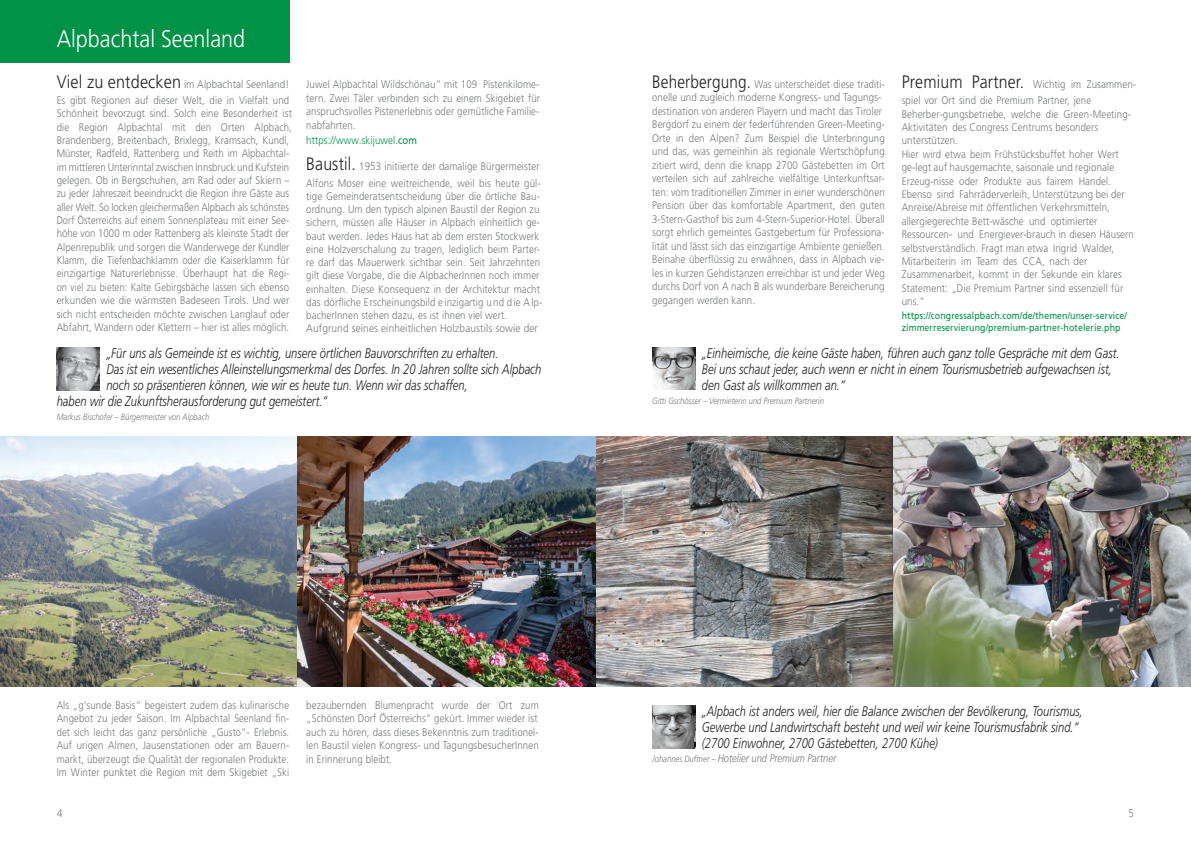
<style>
.page{position:relative;width:1191px;height:842px;background:#fff}
.page>*{position:absolute;margin:0;border:0;box-sizing:border-box;transform-origin:0 0}
.t1{font:300 24px "Frutiger";color:#fff;scale:.9 1}
.t2{font:italic 300 14px/16px "Frutiger";color:#231f20;scale:.8 1}
.t3{font:300 11px/13.3px "Frutiger";letter-spacing:.01em;color:#76787b;scale:.88 1}
.t4{font:300 11px/13.5px "Frutiger";letter-spacing:.01em;color:#76787b;scale:.85 1}
.t5{font:300 11px/16.2px "Frutiger";letter-spacing:.01em;color:#76787b;scale:.9 1}
.t6{font:italic 300 11px "Frutiger";color:#76787b;scale:.85 1}
.t7{font:300 11px "Frutiger";letter-spacing:.01em;color:#009247;scale:.88 1}
.t8{font:10px/12.2px "Frutiger Roman";letter-spacing:.01em;color:#009247;scale:.88 1}
.t9{font:italic 300 9px "Frutiger";color:#76787b;scale:.85 1}
.s1{font-size:18px;color:#231f20}
.s2{font-family:"Frutiger Roman";font-weight:400}
.s3{font-size:9px}
</style>
<div class="page">
<div style="left:0;top:0;width:289px;height:62px;background:#009247"></div>
<img style="left:0;top:437px;width:1191px;height:249px">
<img style="left:652px;top:347px;width:43px;height:43px">
<img style="left:57px;top:347px;width:43px;height:43px">
<img style="left:652px;top:705px;width:43px;height:43px">
<h1 class="t1" style="left:57px;top:25px;width:211px">Alpbachtal Seenland</h1>
<p class="t5" style="left:57px;top:76px;width:260px"><span class="s1">Viel zu entdecken</span> im Alpbachtal Seenland!<br>Es gibt Regionen auf dieser Welt, die in Vielfalt und</p>
<p class="t3" style="left:57px;top:107px;width:269px">Schönheit bevorzugt sind. Solch eine Besonderheit ist die Region Alpbachtal mit den Orten Alpbach, Brandenberg, Breitenbach, Brixlegg, Kramsach, Kundl, Münster, Radfeld, Rattenberg und Reith im Alpbachtal&shy;im mittleren Unterinntal zwischen Innsbruck und Kufstein gelegen. Ob in Bergschuhen, am Rad oder auf Skiern – zu jeder Jahreszeit beeindruckt die Region ihre Gäste aus aller Welt. So locken gleichermaßen Alpbach als schönstes Dorf Österreichs auf einem Sonnenplateau mit einer See&shy;höhe von 1000 m oder Rattenberg als kleinste Stadt der Alpenrepublik und sorgen die Wanderwege der Kundler Klamm, die Tiefenbachklamm oder die Kaiserklamm für einzigartige Naturerlebnisse. Überhaupt hat die Regi&shy;on viel zu bieten: Kalte Gebirgsbäche lassen sich ebenso erkunden wie die wärmsten Badeseen Tirols. Und wer sich nicht entscheiden möchte zwischen Langlauf oder Abfahrt, Wandern oder Klettern – hier ist alles möglich.</p>
<p class="t3" style="left:306px;top:77px;width:267px;line-height:13.9px;text-align:justify">Juwel Alpbachtal Wildschönau“ mit 109 Pistenkilome&shy;tern. Zwei Täler verbinden sich zu einem Skigebiet für anspruchsvolles Pistenerlebnis oder gemütliche Familie&shy;nabfahrten.</p>
<p class="t7" style="left:306px;top:134px;width:127px">https://www.skijuwel.<span class="s2">com</span></p>
<p class="t3" style="left:306px;top:159px;width:268px;line-height:16.2px"><span class="s1">Baustil.</span> 1953 initiierte der damalige Bürgermeister<br>Alfons Moser eine weitreichende, weil bis heute gül-</p>
<p class="t3" style="left:306px;top:189px;width:270px">tige Gemeinderatsentscheidung über die örtliche Bau&shy;ordnung. Um den typisch alpinen Baustil der Region zu sichern, müssen alle Häuser in Alpbach einheitlich ge&shy;baut werden. Jedes Haus hat ab dem ersten Stockwerk eine Holzverschalung zu tragen, lediglich beim Parter&shy;re darf das Mauerwerk sichtbar sein. Seit Jahrzehnten gilt diese Vorgabe, die die AlpbacherInnen noch immer einhalten. Diese Konsequenz in der Architektur macht das dörfliche Erscheinungsbild einzigartig und die Alp&shy;bacherInnen stehen dazu, es ist ihnen viel wert.<br>Aufgrund seines einheitlichen Holzbaustils sowie der</p>
<p class="t2" style="left:106px;top:345px;width:492px">„Für uns als Gemeinde ist es wichtig, unsere örtlichen Bauvorschriften zu erhalten.</p>
<p class="t2" style="left:106px;top:361px;width:545px">Das ist ein wesentliches Alleinstellungsmerkmal des Dorfes. In 20 Jahren sollte sich Alpbach</p>
<p class="t2" style="left:106px;top:377px;width:453px">noch so präsentieren können, wie wir es heute tun. Wenn wir das schaffen,</p>
<p class="t2" style="left:57px;top:393px;width:340px">haben wir die Zukunftsherausforderung gut gemeistert.“</p>
<p class="t9" style="left:57px;top:412px;width:181px">Markus Bischofer – Bürgermeister von Alpbach</p>
<p class="t4" style="left:652px;top:77px;width:275px"><span class="s1">Beherbergung.</span> Was unterscheidet diese traditi&shy;onelle und zugleich moderne Kongress- und Tagungs&shy;destination von anderen Playern und macht das Tiroler Bergdorf zu einem der federführenden Green-Meeting-Orte in den Alpen? Zum Beispiel die Unterbringung und das, was gemeinhin als regionale Wertschöpfung zitiert wird, denn die knapp 2700 Gästebetten im Ort verteilen sich auf zahlreiche vielfältige Unterkunftsar&shy;ten: vom traditionellen Zimmer in einer wunderschönen Pension über das komfortable Apartment, den guten 3-Stern-Gasthof bis zum 4-Stern-Superior-Hotel. Überall sorgt ehrlich gemeintes Gastgebertum für Professiona&shy;lität und lässt sich das einzigartige Ambiente genießen.<br>Beinahe überflüssig zu erwähnen, dass in Alpbach vie&shy;les in kurzen Gehdistanzen erreichbar ist und jeder Weg durchs Dorf von A nach B als wunderbare Bereicherung gegangen werden kann.</p>
<p class="t3" style="left:901px;top:76px;width:268px;line-height:16.3px"><span class="s1">Premium Partner.</span> Wichtig im Zusammen&shy;spiel vor Ort sind die Premium Partner, jene</p>
<p class="t3" style="left:901px;top:107px;width:265px">Beherber-gungsbetriebe, welche die Green-Meeting-Aktivitäten des Congress Centrums besonders unterstützen.<br>Hier wird etwa beim Frühstücksbuffet hoher Wert ge-legt auf hausgemachte, saisonale und regionale Erzeug-nisse oder Produkte aus fairem Handel.<br>Ebenso sind Fahrräderverleih, Unterstützung bei der Anreise/Abreise mit öffentlichen Verkehrsmitteln, allergiegerechte Bett-wäsche und optimierter Ressourcen- und Energiever-brauch in diesen Häusern selbstverständlich. Fragt man etwa Ingrid Walder, Mitarbeiterin im Team des CCA, nach der Zusammenarbeit, kommt in der Sekunde ein klares Statement: „Die Premium Partner sind essenziell für uns.“</p>
<p class="t8" style="left:901px;top:309px;width:257px">https://congressalpbach.com/de/themen/unser-service/ zimmerreservierung/premium-partner-hotelerie.php</p>
<p class="t2" style="left:702px;top:345px;width:523px">„Einheimische, die keine Gäste haben, führen auch ganz tolle Gespräche mit dem Gast.<br>Bei uns schaut jeder, auch wenn er nicht in einem Tourismusbetrieb aufgewachsen ist, den Gast als willkommen an.“</p>
<p class="t9" style="left:652px;top:395px;width:204px">Gitti Gschösser – Vermieterin und Premium Partnerin</p>
<p class="t3" style="left:57px;top:698px;width:266px;text-align:justify">Als „g‘sunde Basis“ begeistert zudem das kulinarische Angebot zu jeder Saison. Im Alpbachtal Seenland fin&shy;det sich leicht das ganz persönliche „Gusto“- Erlebnis.<br>Auf urigen Almen, Jausenstationen oder am Bauern&shy;markt, überzeugt die Qualität der regionalen Produkte.<br>Im Winter punktet die Region mit dem Skigebiet „Ski</p>
<p class="t3" style="left:306px;top:698px;width:266px;text-align:justify">bezaubernden Blumenpracht wurde der Ort zum „Schönsten Dorf Österreichs“ gekürt. Immer wieder ist auch zu hören, dass dieses Bekenntnis zum traditionel&shy;len Baustil vielen Kongress- und TagungsbesucherInnen in Erinnerung bleibt.</p>
<p class="t2" style="left:702px;top:703px;width:478px">„Alpbach ist anders weil, hier die Balance zwischen der Bevölkerung, Tourismus,<br>Gewerbe und Landwirtschaft besteht und weil wir keine Tourismusfabrik sind.“ (2700 Einwohner, 2700 Gästebetten, 2700 Kühe)</p>
<p class="t6" style="left:652px;top:752px;width:218px"><span class="s3">Johannes Duftner –</span> Hotelier und Premium Partner</p>
<p class="t3" style="left:57px;top:806px;width:8px">4</p>
<p class="t3" style="left:1128px;top:806px;width:8px">5</p>
</div>
